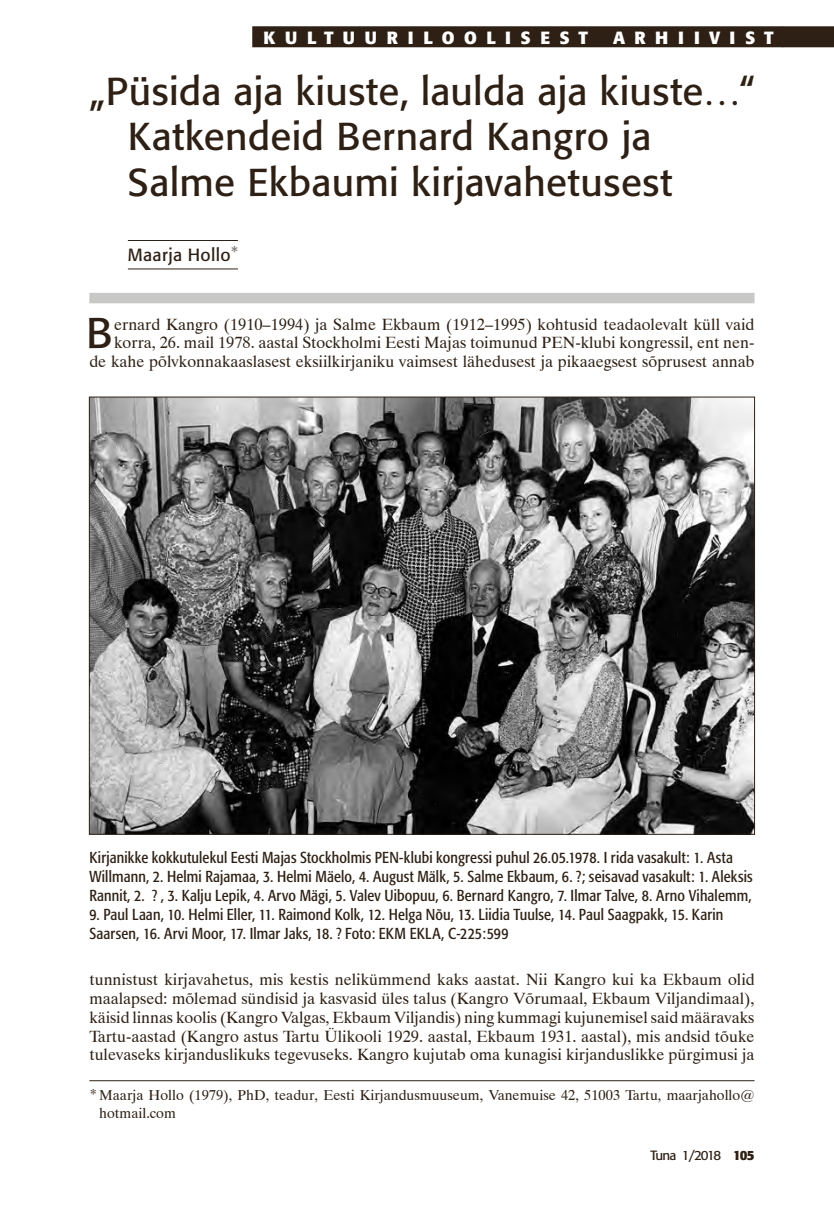
<style>
.page{position:relative;width:834px;height:1216px;background:#fff}
.page>*{position:absolute;margin:0;border:0;box-sizing:border-box;transform-origin:0 0}
.t1{font:42.52px "Formata";color:#2e2014}
.t2{font:38.5px/45.5px "Formata";letter-spacing:.005em;color:#2e2014}
.t3{font:700 17.5px "Formata";letter-spacing:.545em;color:#fff}
.t4{font:17.5px "Formata";letter-spacing:.015em;color:#2e2014}
.t5{font:16.28px/18.7px "Dutch 801 BT";color:#2e2014;text-align:right}
.t6{font:condensed 15.75px/18.9px "Formata";letter-spacing:.01em;color:#2e2014}
.t7{font:14.35px/17.5px "Dutch 801 BT";color:#2e2014}
.t8{font:13.3px "Formata";letter-spacing:-.09em;color:#2e2014}
.s1{font-size:15.75px}
.s2{font-weight:700}
</style>
<div class="page">
<div style="left:781px;top:26px;width:52px;height:21px;background:#2e2014"></div>
<div style="left:252px;top:26px;width:530px;height:21px;background:#2e2014"></div>
<hr style="left:128px;top:240px;width:110px;height:1px;background:#2e2014">
<hr style="left:128px;top:269px;width:110px;height:1px;background:#2e2014">
<img style="left:91px;top:399px;width:661px;height:433px">
<hr style="left:89px;top:1080px;width:665px;height:1px;background:#2e2014">
<div style="left:89px;top:293px;width:665px;height:10px;background:#c8c8c7"></div>
<p class="t3" style="left:263px;top:26px;width:326px">KULTUURILOOLISEST</p>
<p class="t3" style="left:613px;top:26px;width:162px">ARHIIVIST</p>
<h2 class="t2" style="left:128px;top:68px;width:628px;text-indent:-39px">„Püsida aja kiuste, laulda aja kiuste…“<br>Katkendeid Bernard Kangro ja<br>Salme Ekbaumi kirjavahetusest</h2>
<p class="t4" style="left:128px;top:244px;width:111px">Maarja Hollo<sup>*</sup></p>
<p class="t5" style="left:89px;top:314px;width:666px">ernard Kangro (1910–1994) ja Salme Ekbaum (1912–1995) kohtusid teadaolevalt küll vaid korra, 26. mail 1978. aastal Stockholmi Eesti Majas toimunud PEN-klubi kongressil, ent nen-<br>de kahe põlvkonnakaaslasest eksiilkirjaniku vaimsest lähedusest ja pikaaegsest sõprusest annab</p>
<h1 class="t1" style="left:86px;top:307px;width:28px">B</h1>
<p class="t6" style="left:89px;top:848px;width:664px">Kirjanikke kokkutulekul Eesti Majas Stockholmis PEN-klubi kongressi puhul 26.05.1978. I rida vasakult: 1. Asta<br>Willmann, 2. Helmi Rajamaa, 3. Helmi Mäelo, 4. August Mälk, 5. Salme Ekbaum, 6. ?; seisavad vasakult: 1. Aleksis<br>Rannit, 2. ? , 3. Kalju Lepik, 4. Arvo Mägi, 5. Valev Uibopuu, 6. Bernard Kangro, 7. Ilmar Talve, 8. Arno Vihalemm,</p>
<p class="t6" style="left:89px;top:904px;width:635px">9. Paul Laan, 10. Helmi Eller, 11. Raimond Kolk, 12. Helga Nõu, 13. Liidia Tuulse, 14. Paul Saagpakk, 15. Karin<br>Saarsen, 16. Arvi Moor, 17. Ilmar Jaks, 18. ? Foto: EKM EKLA, C-225:599</p>
<p class="t5" style="left:89px;top:970px;width:666px;text-align:justify">tunnistust kirjavahetus, mis kestis nelikümmend kaks aastat. Nii Kangro kui ka Ekbaum olid maalapsed: mõlemad sündisid ja kasvasid üles talus (Kangro Võrumaal, Ekbaum Viljandimaal), käisid linnas koolis (Kangro Valgas, Ekbaum Viljandis) ning kummagi kujunemisel said määravaks Tartu-aastad (Kangro astus Tartu Ülikooli 1929. aastal, Ekbaum 1931. aastal), mis andsid tõuke tulevaseks kirjanduslikuks tegevuseks. Kangro kujutab oma kunagisi kirjanduslikke pürgimusi ja</p>
<p class="t7" style="left:99px;top:1086px;width:656px;text-indent:-10px"><span class="s1">*</span>Maarja Hollo (1979), PhD, teadur, Eesti Kirjandusmuuseum, Vanemuise 42, 51003 Tartu, maarjahollo@ hotmail.com</p>
<p class="t8" style="left:650px;top:1146px;width:105px">Tuna 1/2018 <span class="s2">105</span></p>
</div>
